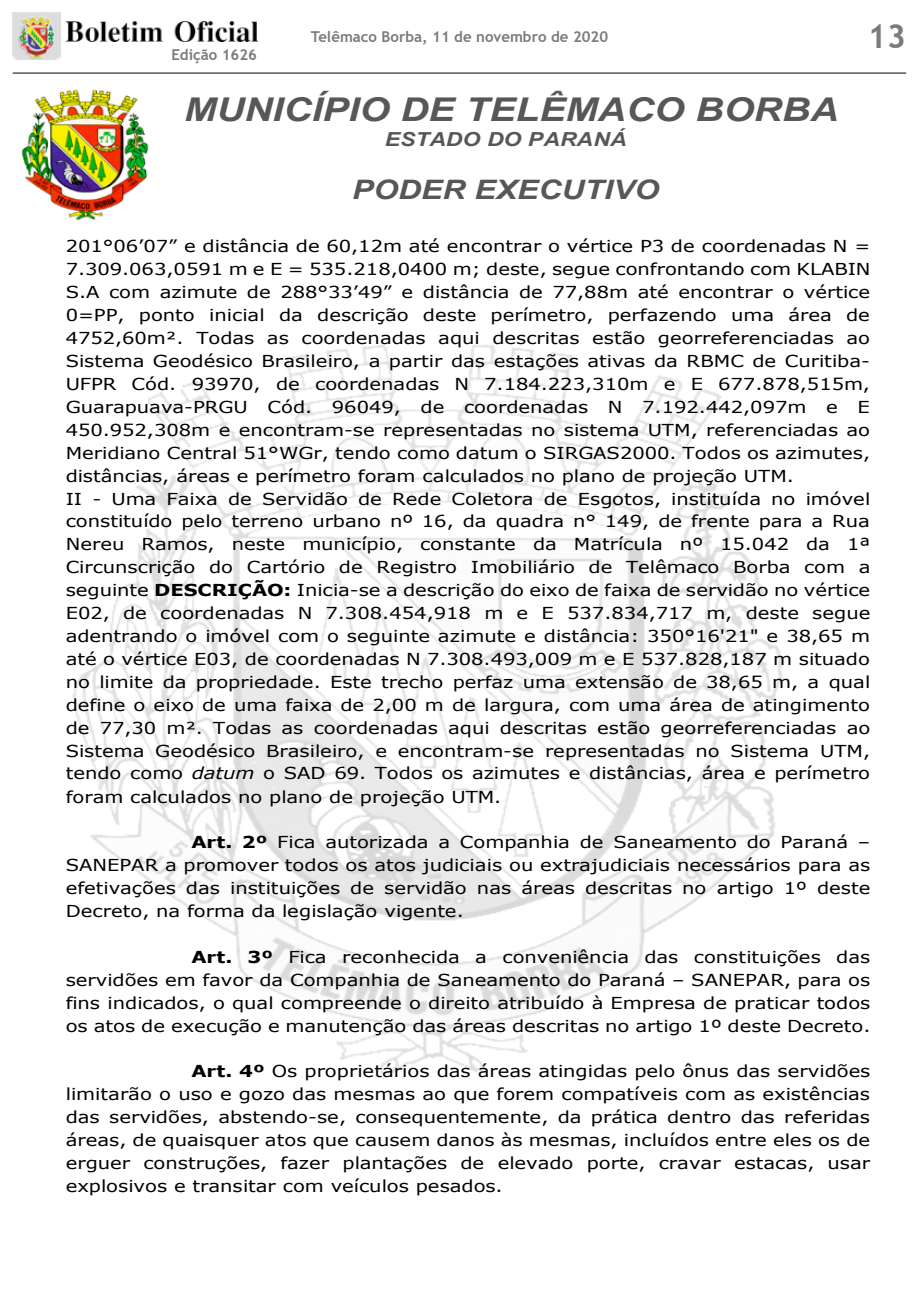
<style>
.page{position:relative;width:919px;height:1289px;background:#fff}
.page>*{position:absolute;margin:0;border:0;box-sizing:border-box;transform-origin:0 0}
.t1{font:700 33px "Trebuchet MS";color:#7c7b7b}
.t2{font:italic 700 32.7px "Arial";color:#575756;scale:1.19 1}
.t3{font:italic 700 26.85px "Arial";color:#575756;scale:1.19 1}
.t4{font:italic 700 19.35px "Arial";color:#575756;scale:1.19 1}
.t5{font:16.5px/23px "Verdana";letter-spacing:-.005em;color:#000;text-align:justify;scale:1.19 1}
.t6{font:700 15px "Trebuchet MS";color:#7c7b7b}
.s1{font-weight:700}
.s2{font-style:italic}
</style>
<div class="page">
<img style="left:13px;top:13px;width:47px;height:47px">
<img style="left:66px;top:21px;width:191px;height:21px">
<hr style="left:13px;top:73px;width:893px;height:1px;background:#000">
<img style="left:21px;top:89px;width:128px;height:131px">
<img style="left:73px;top:345px;width:709px;height:730px">
<p class="t6" style="left:311px;top:27px;width:299px">Telêmaco Borba, 11 de novembro de 2020</p>
<h1 class="t1" style="left:867px;top:16px;width:40px">13</h1>
<p class="t6" style="left:171px;top:45px;width:87px">Edição 1626</p>
<h2 class="t2" style="left:184px;top:88px;width:551px">MUNICÍPIO DE TELÊMACO BORBA</h2>
<p class="t4" style="left:384px;top:126px;width:205px">ESTADO DO PARANÁ</p>
<h3 class="t3" style="left:352px;top:172px;width:259px">PODER EXECUTIVO</h3>
<p class="t5" style="left:66px;top:235px;width:677px;text-align:left">201°06’07” e distância de 60,12m até encontrar o vértice P3 de coordenadas N = 7.309.063,0591 m e E = 535.218,0400 m; deste, segue confrontando com KLABIN S.A com azimute de 288°33’49” e distância de 77,88m até encontrar o vértice 0=PP, ponto inicial da descrição deste perímetro, perfazendo uma área de 4752,60m². Todas as coordenadas aqui descritas estão georreferenciadas ao Sistema Geodésico Brasileiro, a partir das estações ativas da RBMC de Curitiba-UFPR Cód. 93970, de coordenadas N 7.184.223,310m e E 677.878,515m, Guarapuava-PRGU Cód. 96049, de coordenadas N 7.192.442,097m e E 450.952,308m e encontram-se representadas no sistema UTM, referenciadas ao Meridiano Central 51°WGr, tendo como datum o SIRGAS2000. Todos os azimutes, distâncias, áreas e perímetro foram calculados no plano de projeção UTM.<br>II - Uma Faixa de Servidão de Rede Coletora de Esgotos, instituída no imóvel constituído pelo terreno urbano nº 16, da quadra n° 149, de frente para a Rua Nereu Ramos, neste município, constante da Matrícula nº 15.042 da 1ª Circunscrição do Cartório de Registro Imobiliário de Telêmaco Borba com a seguinte <span class="s1">DESCRIÇÃO:</span> Inicia-se a descrição do eixo de faixa de servidão no vértice E02, de coordenadas N 7.308.454,918 m e E 537.834,717 m, deste segue adentrando o imóvel com o seguinte azimute e distância: 350°16'21" e 38,65 m até o vértice E03, de coordenadas N 7.308.493,009 m e E 537.828,187 m situado no limite da propriedade. Este trecho perfaz uma extensão de 38,65 m, a qual define o eixo de uma faixa de 2,00 m de largura, com uma área de atingimento de 77,30 m². Todas as coordenadas aqui descritas estão georreferenciadas ao Sistema Geodésico Brasileiro, e encontram-se representadas no Sistema UTM, tendo como <span class="s2">datum</span> o SAD 69. Todos os azimutes e distâncias, área e perímetro foram calculados no plano de projeção UTM.</p>
<p class="t5" style="left:66px;top:830px;width:677px;text-indent:126px"><span class="s1">Art. 2º</span> Fica autorizada a Companhia de Saneamento do Paraná – SANEPAR a promover todos os atos judiciais ou extrajudiciais necessários para as efetivações das instituições de servidão nas áreas descritas no artigo 1º deste Decreto, na forma da legislação vigente.</p>
<p class="t5" style="left:66px;top:945px;width:677px;text-indent:126px"><span class="s1">Art. 3º</span> Fica reconhecida a conveniência das constituições das servidões em favor da Companhia de Saneamento do Paraná – SANEPAR, para os fins indicados, o qual compreende o direito atribuído à Empresa de praticar todos os atos de execução e manutenção das áreas descritas no artigo 1º deste Decreto.</p>
<p class="t5" style="left:66px;top:1059px;width:677px;text-indent:126px"><span class="s1">Art. 4º</span> Os proprietários das áreas atingidas pelo ônus das servidões limitarão o uso e gozo das mesmas ao que forem compatíveis com as existências das servidões, abstendo-se, consequentemente, da prática dentro das referidas áreas, de quaisquer atos que causem danos às mesmas, incluídos entre eles os de erguer construções, fazer plantações de elevado porte, cravar estacas, usar explosivos e transitar com veículos pesados.</p>
</div>
